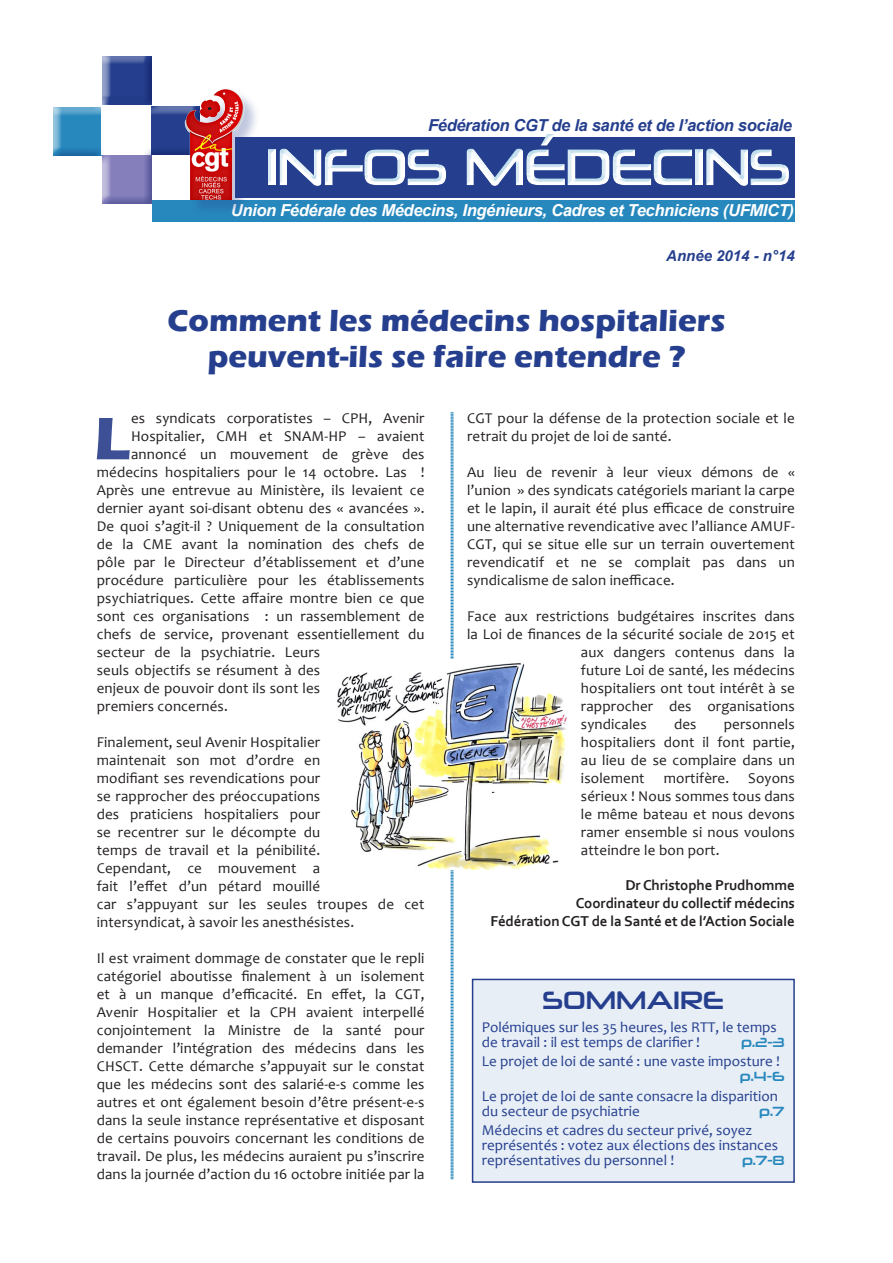
<style>
.page{position:relative;width:893px;height:1263px;background:#fff}
.page>*{position:absolute;margin:0;border:0;box-sizing:border-box;transform-origin:0 0}
.txt_edito{font:700 62.1px "Eras ITC";color:#3e5095}
.t1{font:52.5px "Neuropolitical Rg";letter-spacing:-.05em;color:#fff}
.grandTitre{font:700 31.5px/36px "Eras ITC";color:#253f8e;text-align:center}
.txt_courant_3_col{font:25.5px "Neuropolitical Rg";color:#253f8e}
.t2{font:italic 700 16.5px "Arial";letter-spacing:-.02em;color:#fff}
.t3{font:italic 700 16.5px "Arial";letter-spacing:-.02em;color:#253f8e}
.txt_edito-2{font:15px/18px "Candara";letter-spacing:.01em;color:#231f20;text-align:justify}
.sommaire{font:15px/15px "Candara";color:#253f8e}
.t4{font:700 15px "Corbel";letter-spacing:-.01em;color:#231f20}
.t5{font:italic 700 15px "Arial";color:#253f8e}
.sommaire-2{font:13.5px "Neuropolitical Rg";color:#2788bd}
</style>
<div class="page">
<svg style="left:450px;top:412px;width:4px;height:767px;background:#92c2dd"></svg>
<div style="left:473px;top:979px;width:321px;height:203px;background:#e7eef6"></div>
<div style="left:472px;top:979px;width:323px;height:204px;border:2px solid #253f8e"></div>
<div style="left:152px;top:200px;width:643px;height:21px;background:#2788bd"></div>
<div style="left:235px;top:137px;width:559px;height:61px;background:#253f8e"></div>
<div style="left:263px;top:129px;width:531px;height:58px;background:#2788bd;opacity:.75"></div>
<div style="left:50px;top:55px;width:150px;height:151px;background:#253f8e;opacity:.75"></div>
<div style="left:186px;top:89px;width:74px;height:127px;background:#253f8e;opacity:.29"></div>
<img style="left:183px;top:88px;width:61px;height:112px">
<img style="left:337px;top:659px;width:230px;height:211px">
<p class="t3" style="left:428px;top:114px;width:365px">Fédération CGT de la santé et de l’action sociale</p>
<h2 class="t1" style="left:265px;top:134px;width:527px">INFOS MÉDECINS</h2>
<p class="t2" style="left:231px;top:199px;width:565px">Union Fédérale des Médecins, Ingénieurs, Cadres et Techniciens (UFMICT)</p>
<p class="t5" style="left:666px;top:245px;width:130px">Année 2014 - n°14</p>
<p class="grandTitre" style="left:168px;top:303px;width:559px">Comment les médecins hospitaliers peuvent-ils se faire entendre ?</p>
<p class="txt_edito" style="left:94px;top:403px;width:38px">L</p>
<p class="txt_edito-2" style="left:131px;top:409px;width:295px">es syndicats corporatistes – CPH, Avenir</p>
<p class="txt_edito-2" style="left:131px;top:427px;width:295px">Hospitalier, CMH et SNAM-HP – avaient</p>
<p class="txt_edito-2" style="left:131px;top:445px;width:295px">annoncé un mouvement de grève des</p>
<p class="txt_edito-2" style="left:97px;top:463px;width:329px">médecins hospitaliers pour le 14 octobre. Las !</p>
<p class="txt_edito-2" style="left:97px;top:481px;width:329px">Après une entrevue au Ministère, ils levaient ce</p>
<p class="txt_edito-2" style="left:97px;top:499px;width:329px">dernier ayant soi-disant obtenu des « avancées ».</p>
<p class="txt_edito-2" style="left:97px;top:517px;width:329px">De quoi s’agit-il ? Uniquement de la consultation</p>
<p class="txt_edito-2" style="left:97px;top:535px;width:329px">de la CME avant la nomination des chefs de</p>
<p class="txt_edito-2" style="left:97px;top:553px;width:329px">pôle par le Directeur d’établissement et d’une</p>
<p class="txt_edito-2" style="left:97px;top:571px;width:329px">procédure particulière pour les établissements</p>
<p class="txt_edito-2" style="left:97px;top:589px;width:329px">psychiatriques. Cette affaire montre bien ce que</p>
<p class="txt_edito-2" style="left:97px;top:607px;width:329px">sont ces organisations : un rassemblement de</p>
<p class="txt_edito-2" style="left:97px;top:625px;width:329px">chefs de service, provenant essentiellement du</p>
<p class="txt_edito-2" style="left:97px;top:643px;width:225px">secteur de la psychiatrie. Leurs</p>
<p class="txt_edito-2" style="left:97px;top:661px;width:225px">seuls objectifs se résument à des</p>
<p class="txt_edito-2" style="left:97px;top:679px;width:225px">enjeux de pouvoir dont ils sont les</p>
<p class="txt_edito-2" style="left:97px;top:697px;width:133px">premiers concernés.</p>
<p class="txt_edito-2" style="left:97px;top:733px;width:329px;text-align:left">Finalement, seul Avenir Hospitalier<br>maintenait son mot d’ordre en<br>modifiant ses revendications pour<br>se rapprocher des préoccupations<br>des praticiens hospitaliers pour<br>se recentrer sur le décompte du<br>temps de travail et la pénibilité.<br>Cependant, ce mouvement a<br>fait l’effet d’un pétard mouillé<br>car s’appuyant sur les seules troupes de cet intersyndicat, à savoir les anesthésistes.</p>
<p class="txt_edito-2" style="left:97px;top:949px;width:329px">Il est vraiment dommage de constater que le repli catégoriel aboutisse finalement à un isolement et à un manque d’efficacité. En effet, la CGT, Avenir Hospitalier et la CPH avaient interpellé conjointement la Ministre de la santé pour demander l’intégration des médecins dans les CHSCT. Cette démarche s’appuyait sur le constat que les médecins sont des salarié-e-s comme les autres et ont également besoin d’être présent-e-s dans la seule instance représentative et disposant de certains pouvoirs concernant les conditions de travail. De plus, les médecins auraient pu s’inscrire dans la journée d’action du 16 octobre initiée par la</p>
<p class="txt_edito-2" style="left:467px;top:409px;width:329px">CGT pour la défense de la protection sociale et le retrait du projet de loi de santé.</p>
<p class="txt_edito-2" style="left:467px;top:463px;width:329px">Au lieu de revenir à leur vieux démons de « l’union » des syndicats catégoriels mariant la carpe et le lapin, il aurait été plus efficace de construire une alternative revendicative avec l’alliance AMUF-CGT, qui se situe elle sur un terrain ouvertement revendicatif et ne se complait pas dans un syndicalisme de salon inefficace.</p>
<p class="txt_edito-2" style="left:467px;top:607px;width:329px">Face aux restrictions budgétaires inscrites dans</p>
<p class="txt_edito-2" style="left:467px;top:625px;width:329px">la Loi de finances de la sécurité sociale de 2015 et</p>
<p class="txt_edito-2" style="left:581px;top:643px;width:215px">aux dangers contenus dans la</p>
<p class="txt_edito-2" style="left:581px;top:661px;width:215px">future Loi de santé, les médecins</p>
<p class="txt_edito-2" style="left:581px;top:679px;width:215px">hospitaliers ont tout intérêt à se</p>
<p class="txt_edito-2" style="left:581px;top:697px;width:215px">rapprocher des organisations</p>
<p class="txt_edito-2" style="left:581px;top:715px;width:67px">syndicales</p>
<p class="txt_edito-2" style="left:674px;top:715px;width:24px">des</p>
<p class="txt_edito-2" style="left:581px;top:715px;width:215px;text-indent:143px">personnels hospitaliers dont il font partie, au lieu de se complaire dans un isolement</p>
<p class="txt_edito-2" style="left:664px;top:769px;width:67px">mortifère.</p>
<p class="txt_edito-2" style="left:581px;top:769px;width:215px;text-indent:167px">Soyons sérieux ! Nous sommes tous dans le même bateau et nous devons ramer ensemble si nous voulons atteindre le bon port.</p>
<p class="t4" style="left:625px;top:876px;width:171px">Dr Christophe Prudhomme</p>
<p class="t4" style="left:576px;top:894px;width:221px">Coordinateur du collectif médecins</p>
<p class="t4" style="left:490px;top:912px;width:306px">Fédération CGT de la Santé et de l’Action Sociale</p>
<p class="txt_courant_3_col" style="left:543px;top:983px;width:183px">SOMMAIRE</p>
<p class="sommaire" style="left:482px;top:1019px;width:297px">Polémiques sur les 35 heures, les RTT, le temps de travail : il est temps de clarifier !</p>
<p class="sommaire-2" style="left:741px;top:1034px;width:45px">p.2-3</p>
<p class="sommaire" style="left:482px;top:1054px;width:300px">Le projet de loi de santé : une vaste imposture !</p>
<p class="sommaire-2" style="left:740px;top:1068px;width:46px">p.4-6</p>
<p class="sommaire" style="left:482px;top:1088px;width:298px">Le projet de loi de sante consacre la disparition du secteur de psychiatrie</p>
<p class="sommaire-2" style="left:759px;top:1102px;width:27px">p.7</p>
<p class="sommaire" style="left:482px;top:1122px;width:298px">Médecins et cadres du secteur privé, soyez représentés : votez aux élections des instances représentatives du personnel !</p>
<p class="sommaire-2" style="left:742px;top:1152px;width:44px">p.7-8</p>
</div>
